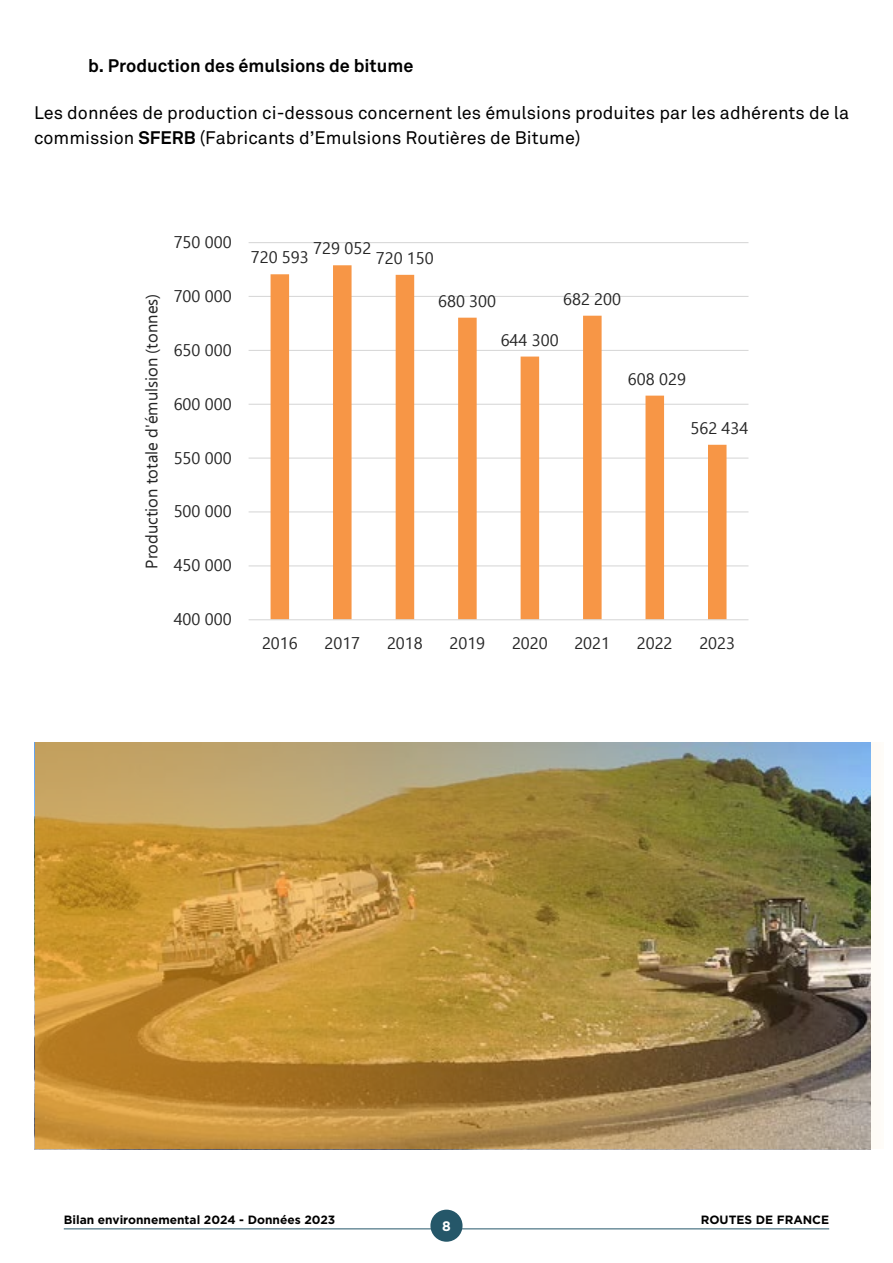
<style>
.page{position:relative;width:893px;height:1263px;background:#fff}
.page>*{position:absolute;margin:0;border:0;box-sizing:border-box;transform-origin:0 0}
.t1{font:18px/25.5px "Akkurat";color:#000}
.t2{font:700 18px "Akkurat";color:#000}
.t3{font:16.5px "Ebrima";letter-spacing:.005em;color:#262626}
.t4{font:700 13.8px "Gotham";color:#fff}
.t5{font:700 12px "Gotham";color:#000}
.s1{font-weight:700}
</style>
<div class="page">
<hr style="left:64px;top:1228px;width:765px;height:1px;background:#255769">
<div style="left:430px;top:1209px;width:32px;height:33px;background:#255769;border-radius:50%"></div>
<img style="left:35px;top:743px;width:836px;height:406px">
<hr style="left:249px;top:565px;width:499px;height:1px;background:#d9d9d9">
<hr style="left:249px;top:511px;width:499px;height:1px;background:#d9d9d9">
<hr style="left:249px;top:457px;width:499px;height:2px;background:#d9d9d9">
<hr style="left:249px;top:404px;width:499px;height:1px;background:#d9d9d9">
<hr style="left:249px;top:350px;width:499px;height:1px;background:#d9d9d9">
<hr style="left:249px;top:296px;width:499px;height:1px;background:#d9d9d9">
<hr style="left:249px;top:242px;width:499px;height:1px;background:#d9d9d9">
<svg style="left:271px;top:265px;width:455px;height:354px"></svg>
<hr style="left:249px;top:619px;width:499px;height:1px;background:#d9d9d9">
<p class="t2" style="left:88px;top:54px;width:327px">b. Production des émulsions de bitume</p>
<p class="t1" style="left:34px;top:100px;width:817px">Les données de production ci-dessous concernent les émulsions produites par les adhérents de la commission <span class="s1">SFERB</span> (Fabricants d’Emulsions Routières de Bitume)</p>
<p class="t3" style="left:174px;top:230px;width:59px">750 000</p>
<p class="t3" style="left:140px;top:569px;width:276px;rotate:-90deg">Production totale d'émulsion (tonnes)</p>
<p class="t3" style="left:174px;top:284px;width:59px">700 000</p>
<p class="t3" style="left:174px;top:338px;width:59px">650 000</p>
<p class="t3" style="left:174px;top:392px;width:59px">600 000</p>
<p class="t3" style="left:174px;top:445px;width:59px">550 000</p>
<p class="t3" style="left:174px;top:499px;width:59px">500 000</p>
<p class="t3" style="left:174px;top:553px;width:59px">450 000</p>
<p class="t3" style="left:174px;top:607px;width:59px">400 000</p>
<p class="t3" style="left:313px;top:236px;width:60px">729 052</p>
<p class="t3" style="left:251px;top:245px;width:60px">720 593</p>
<p class="t3" style="left:376px;top:246px;width:60px">720 150</p>
<p class="t3" style="left:438px;top:289px;width:60px">680 300</p>
<p class="t3" style="left:563px;top:287px;width:60px">682 200</p>
<p class="t3" style="left:501px;top:327px;width:60px">644 300</p>
<p class="t3" style="left:628px;top:367px;width:60px">608 029</p>
<p class="t3" style="left:690px;top:416px;width:60px">562 434</p>
<p class="t3" style="left:262px;top:631px;width:37px">2016</p>
<p class="t3" style="left:325px;top:631px;width:37px">2017</p>
<p class="t3" style="left:387px;top:631px;width:37px">2018</p>
<p class="t3" style="left:449px;top:631px;width:37px">2019</p>
<p class="t3" style="left:512px;top:631px;width:37px">2020</p>
<p class="t3" style="left:574px;top:631px;width:37px">2021</p>
<p class="t3" style="left:637px;top:631px;width:37px">2022</p>
<p class="t3" style="left:699px;top:631px;width:37px">2023</p>
<p class="t5" style="left:64px;top:1212px;width:273px">Bilan environnemental 2024 - Données 2023</p>
<p class="t4" style="left:442px;top:1218px;width:10px">8</p>
<p class="t5" style="left:701px;top:1212px;width:130px">ROUTES DE FRANCE</p>
</div>
